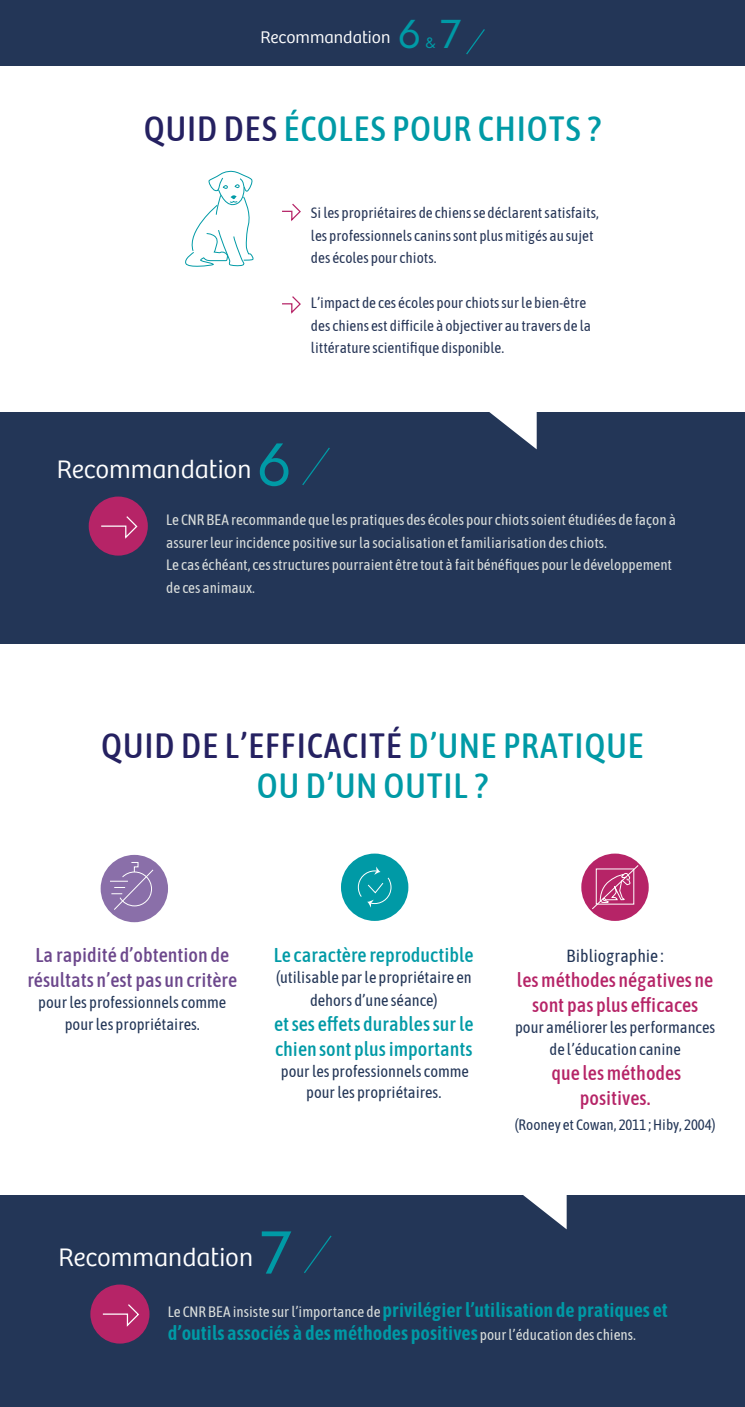
<style>
.page{position:relative;width:745px;height:1407px;background:#fff}
.page>*{position:absolute;margin:0;border:0;box-sizing:border-box;transform-origin:0 0}
.t1{font:60.25px "Jost";color:#009aa6}
.t2{font:40.25px "Jost";color:#009aa6}
.t3{font:500 35px/40px "Asap Condensed";letter-spacing:.025em;color:#009aa6;text-align:center}
.t4{font:300 26.25px "Bree";color:#fff}
.t5{font:600 20px/22.5px "Asap Condensed";color:#009aa6}
.t6{font:500 20px/25px "Asap Condensed";color:#009aa6}
.t7{font:500 20px/25px "Asap Condensed";color:#b62467;text-align:center}
.t8{font:500 20px/25px "Asap Condensed";color:#6c478c;text-align:center}
.t9{font:300 17.5px "Bree";color:#fff}
.t10{font:17.5px "Asap Condensed";color:#233657}
.t11{font:16.25px/21.2px "Asap Condensed";color:#233657;text-align:center}
.t12{font:15px/22.5px "Asap Condensed";color:#dadedc}
.t13{font:15px/22.5px "Asap Condensed";color:#273657}
.t14{font:15px "Asap Condensed";color:#233657}
.t15{font:15px "Jost";color:#009aa6}
.s1{color:#252161}
.s2{font-weight:400;font-size:15px;color:#dadedc}
</style>
<div class="page">
<div style="left:0;top:0;width:744px;height:66px;background:#233657"></div>
<svg style="left:466px;top:29px;width:19px;height:26px"></svg>
<svg style="left:185px;top:170px;width:69px;height:97px"></svg>
<div style="left:101px;top:855px;width:67px;height:67px;background:#8a6fa9;border-radius:50%"></div>
<svg style="left:110px;top:861px;width:44px;height:49px"></svg>
<div style="left:0;top:1195px;width:744px;height:212px;background:#233657"></div>
<svg style="left:304px;top:1235px;width:28px;height:38px"></svg>
<div style="left:90px;top:1284px;width:59px;height:59px;background:#b62467;border-radius:50%"></div>
<svg style="left:102px;top:1304px;width:37px;height:23px"></svg>
<svg style="left:523px;top:1195px;width:43px;height:34px"></svg>
<div style="left:0;top:413px;width:744px;height:231px;background:#233657"></div>
<svg style="left:302px;top:448px;width:28px;height:37px"></svg>
<div style="left:89px;top:496px;width:59px;height:59px;background:#b62467;border-radius:50%"></div>
<svg style="left:101px;top:516px;width:37px;height:23px"></svg>
<svg style="left:474px;top:412px;width:62px;height:37px"></svg>
<svg style="left:282px;top:203px;width:19px;height:19px"></svg>
<svg style="left:282px;top:296px;width:19px;height:18px"></svg>
<div style="left:341px;top:853px;width:67px;height:68px;background:#009aa6;border-radius:50%"></div>
<svg style="left:357px;top:866px;width:34px;height:41px"></svg>
<div style="left:581px;top:853px;width:67px;height:68px;background:#b62467;border-radius:50%"></div>
<svg style="left:590px;top:864px;width:49px;height:46px"></svg>
<p class="t9" style="left:260px;top:24px;width:131px">Recommandation</p>
<h2 class="t2" style="left:397px;top:6px;width:25px">6</h2>
<h2 class="t2" style="left:440px;top:6px;width:23px">7</h2>
<p class="t15" style="left:425px;top:32px;width:12px">&amp;</p>
<h3 class="t3" style="left:144px;top:107px;width:458px"><span class="s1">QUID DES</span> ÉCOLES POUR CHIOTS ?</h3>
<p class="t13" style="left:311px;top:201px;width:289px">Si les propriétaires de chiens se déclarent satisfaits, les professionnels canins sont plus mitigés au sujet des écoles pour chiots.</p>
<p class="t13" style="left:311px;top:291px;width:281px">L’impact de ces écoles pour chiots sur le bien-être des chiens est difficile à objectiver au travers de la littérature scientifique disponible.</p>
<h1 class="t1" style="left:256px;top:423px;width:36px">6</h1>
<p class="t12" style="left:166px;top:508px;width:511px">Le CNR BEA recommande que les pratiques des écoles pour chiots soient étudiées de façon à assurer leur incidence positive sur la socialisation et familiarisation des chiots.<br>Le cas échéant, ces structures pourraient être tout à fait bénéfiques pour le développement de ces animaux.</p>
<h3 class="t4" style="left:57px;top:449px;width:196px">Recommandation</h3>
<h3 class="t3" style="left:101px;top:724px;width:543px"><span class="s1">QUID DE L’EFFICACITÉ</span> D’UNE PRATIQUE<br>OU D’UN OUTIL ?</h3>
<h3 class="t8" style="left:27px;top:942px;width:211px">La rapidité d’obtention de résultats n’est pas un critère</h3>
<p class="t11" style="left:38px;top:991px;width:189px">pour les professionnels comme pour les propriétaires.</p>
<h3 class="t6" style="left:274px;top:942px;width:201px">Le caractère reproductible</h3>
<p class="t11" style="left:276px;top:965px;width:197px;line-height:22.5px">(utilisable par le propriétaire en dehors d’une séance)</p>
<h3 class="t6" style="left:274px;top:1010px;width:201px">et ses effets durables sur le chiensont plus importants</h3>
<p class="t11" style="left:281px;top:1060px;width:189px">pour les professionnels comme pour les propriétaires.</p>
<p class="t10" style="left:566px;top:944px;width:99px">Bibliographie :</p>
<h3 class="t7" style="left:516px;top:967px;width:198px">les méthodes négatives ne sont pas plus efficaces</h3>
<p class="t11" style="left:514px;top:1016px;width:201px">pour améliorer les performances de l’éducation canine</p>
<h3 class="t7" style="left:551px;top:1059px;width:131px">que les méthodes positives.</h3>
<p class="t14" style="left:514px;top:1115px;width:202px">(Rooney et Cowan, 2011 ; Hiby, 2004)</p>
<h1 class="t1" style="left:260px;top:1211px;width:33px">7</h1>
<h3 class="t5" style="left:168px;top:1298px;width:501px"><span class="s2">Le CNR BEA insiste sur l’importance de</span> privilégier l’utilisation de pratiques et d’outils associés à des méthodes positives <span class="s2">pour l’éducation des chiens.</span></h3>
<h3 class="t4" style="left:58px;top:1237px;width:196px">Recommandation</h3>
</div>
